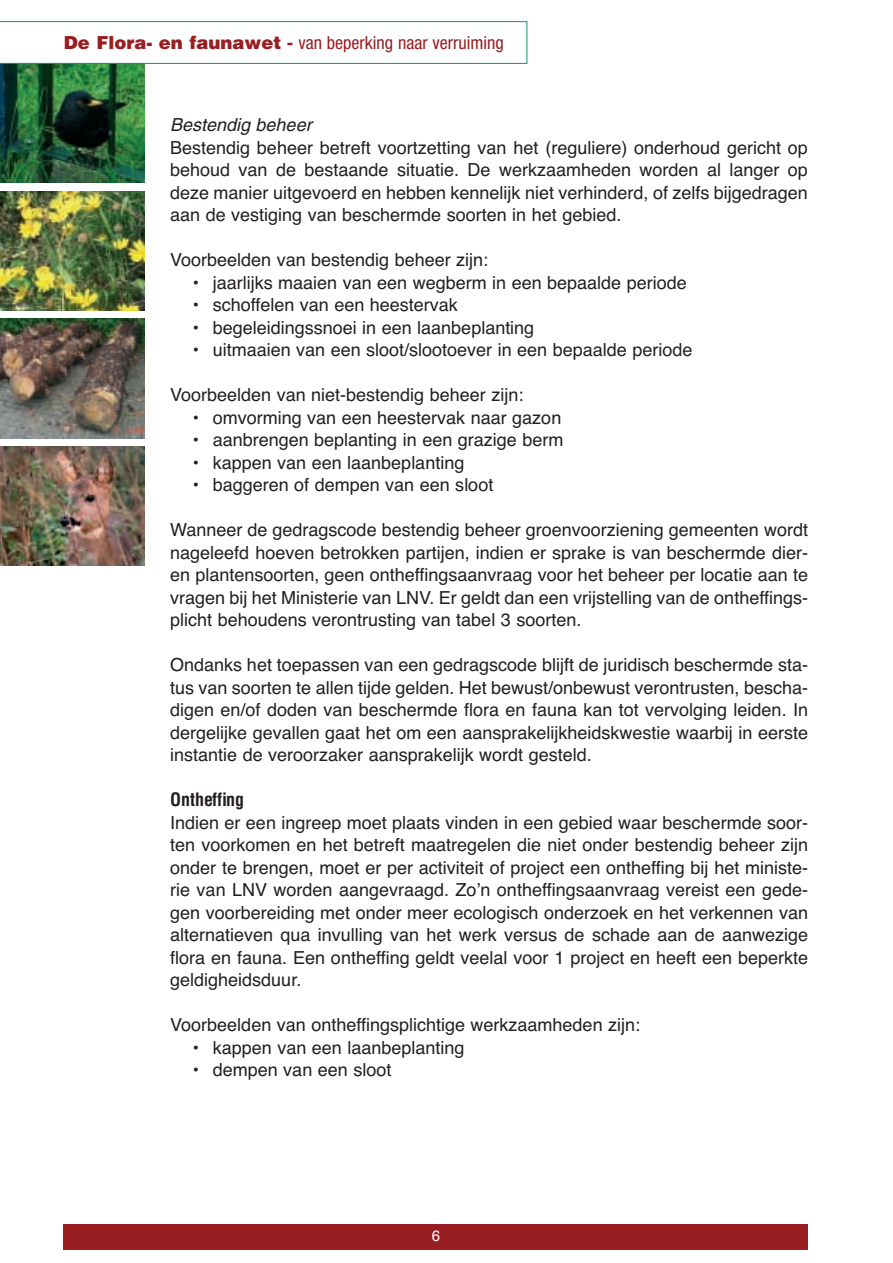
<style>
.page{position:relative;width:893px;height:1263px;background:#fff}
.page>*{position:absolute;margin:0;border:0;box-sizing:border-box;transform-origin:0 0}
.t1{font:18px/22.5px "Helvetica";color:#231f20;text-align:justify}
.t2{font:condensed 18px "Helvetica Neue";color:#981e21}
.t3{font:italic 18px "Helvetica";color:#231f20}
.t4{font:700 condensed 18px "Helvetica";color:#231f20}
.t5{font:15px "Helvetica";color:#fff}
.s1{font-family:"Helvetica";font-weight:900;font-stretch:normal}
.s2{font-family:"Helvetica Bold TT";font-stretch:normal}
</style>
<div class="page">
<div style="left:64px;top:1225px;width:744px;height:25px;background:#981e21"></div>
<img style="left:0;top:64px;width:145px;height:119px">
<img style="left:0;top:191px;width:145px;height:119px">
<img style="left:0;top:319px;width:145px;height:119px">
<img style="left:0;top:446px;width:145px;height:120px">
<svg style="left:0;top:21px;width:527px;height:43px"></svg>
<p class="t2" style="left:64px;top:37px;width:441px"><span class="s1">De Flora- en faunawet</span> <span class="s2">-</span> van beperking naar verruiming</p>
<p class="t3" style="left:170px;top:118px;width:143px">Bestendig beheer</p>
<p class="t1" style="left:170px;top:136px;width:639px">Bestendig beheer betreft voortzetting van het (reguliere) onderhoud gericht op behoud van de bestaande situatie. De werkzaamheden worden al langer op deze manier uitgevoerd en hebben kennelijk niet verhinderd, of zelfs bijgedragen aan de vestiging van beschermde soorten in het gebied.</p>
<p class="t1" style="left:170px;top:249px;width:320px">Voorbeelden van bestendig beheer zijn:</p>
<p class="t1" style="left:191px;top:271px;width:497px">• jaarlijks maaien van een wegberm in een bepaalde periode</p>
<p class="t1" style="left:191px;top:294px;width:268px">• schoffelen van een heestervak</p>
<p class="t1" style="left:191px;top:316px;width:344px">• begeleidingssnoei in een laanbeplanting</p>
<p class="t1" style="left:191px;top:339px;width:502px">• uitmaaien van een sloot/slootoever in een bepaalde periode</p>
<p class="t1" style="left:170px;top:384px;width:355px">Voorbeelden van niet-bestendig beheer zijn:</p>
<p class="t1" style="left:191px;top:406px;width:371px">• omvorming van een heestervak naar gazon</p>
<p class="t1" style="left:191px;top:429px;width:373px">• aanbrengen beplanting in een grazige berm</p>
<p class="t1" style="left:191px;top:451px;width:274px">• kappen van een laanbeplanting</p>
<p class="t1" style="left:191px;top:474px;width:303px">• baggeren of dempen van een sloot</p>
<p class="t1" style="left:170px;top:519px;width:639px">Wanneer de gedragscode bestendig beheer groenvoorziening gemeenten wordt nageleefd hoeven betrokken partijen, indien er sprake is van beschermde dier&shy;en plantensoorten, geen ontheffingsaanvraag voor het beheer per locatie aan te vragen bij het Ministerie van LNV. Er geldt dan een vrijstelling van de ontheffings&shy;plicht behoudens verontrusting van tabel 3 soorten.</p>
<p class="t1" style="left:170px;top:654px;width:639px">Ondanks het toepassen van een gedragscode blijft de juridisch beschermde sta&shy;tus van soorten te allen tijde gelden. Het bewust/onbewust verontrusten, bescha&shy;digen en/of doden van beschermde flora en fauna kan tot vervolging leiden. In dergelijke gevallen gaat het om een aansprakelijkheidskwestie waarbij in eerste instantie de veroorzaker aansprakelijk wordt gesteld.</p>
<p class="t4" style="left:170px;top:793px;width:75px">Ontheffing</p>
<p class="t1" style="left:170px;top:811px;width:639px">Indien er een ingreep moet plaats vinden in een gebied waar beschermde soor&shy;ten voorkomen en het betreft maatregelen die niet onder bestendig beheer zijn onder te brengen, moet er per activiteit of project een ontheffing bij het ministe&shy;rie van LNV worden aangevraagd. Zo’n ontheffingsaanvraag vereist een gede&shy;gen voorbereiding met onder meer ecologisch onderzoek en het verkennen van alternatieven qua invulling van het werk versus de schade aan de aanwezige flora en fauna. Een ontheffing geldt veelal voor 1 project en heeft een beperkte geldigheidsduur.</p>
<p class="t1" style="left:170px;top:1014px;width:471px">Voorbeelden van ontheffingsplichtige werkzaamheden zijn:</p>
<p class="t1" style="left:192px;top:1036px;width:274px">• kappen van een laanbeplanting</p>
<p class="t1" style="left:192px;top:1059px;width:201px">• dempen van een sloot</p>
<p class="t5" style="left:432px;top:1227px;width:10px">6</p>
</div>
